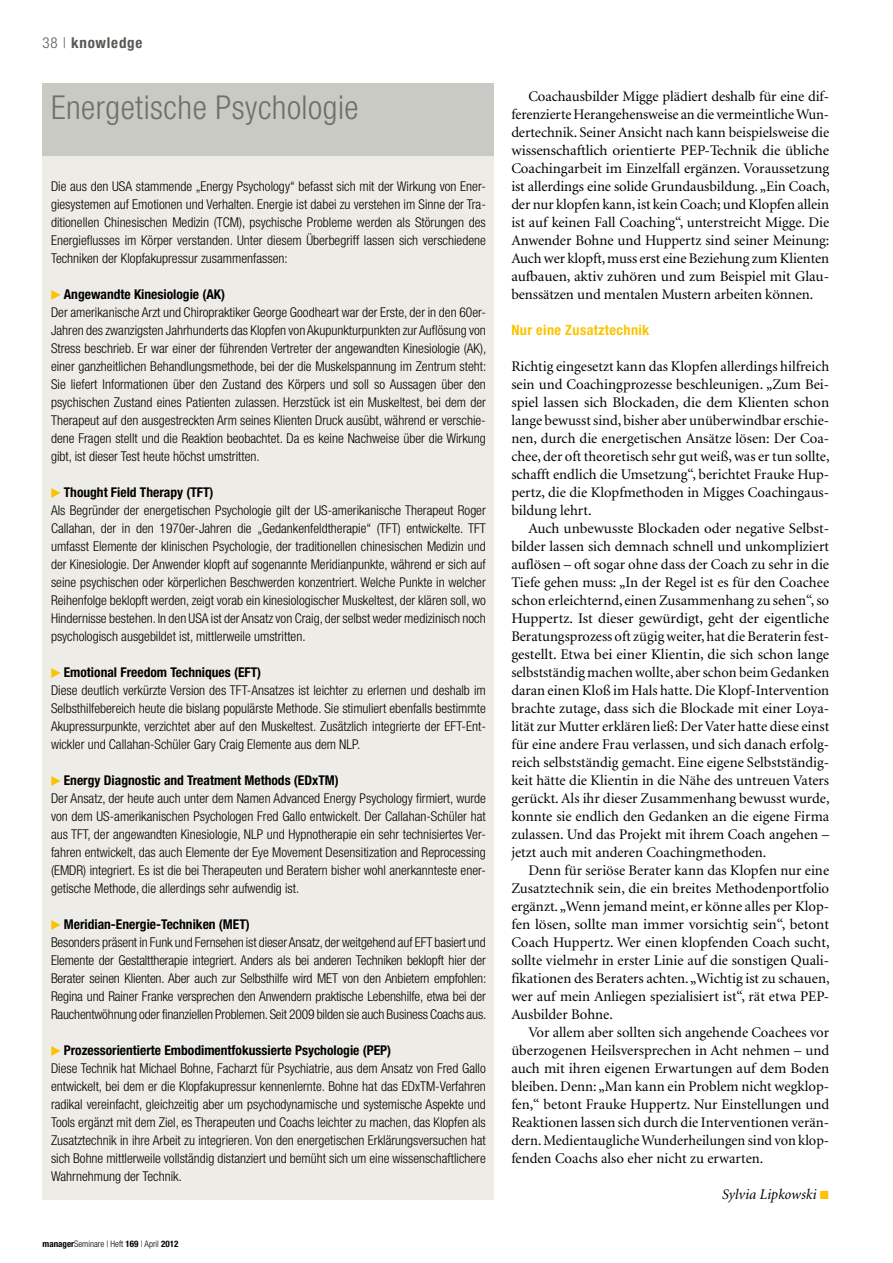
<style>
.page{position:relative;width:893px;height:1263px;background:#fff}
.page>*{position:absolute;margin:0;border:0;box-sizing:border-box;transform-origin:0 0}
.t1{font:300 condensed 33px "Helvetica Neue LT";letter-spacing:.015em;color:#70706b}
.t2{font:700 condensed 15px "Helvetica Neue LT";letter-spacing:.05em;color:#585854}
.t3{font:14.7px/18px "Minion";color:#000;text-align:justify}
.t4{font:italic 14.7px "Minion";color:#000}
.t5{font:700 condensed 14.25px "Helvetica Neue LT";letter-spacing:.025em;color:#fcc400}
.t6{font:300 condensed 13.5px/18px "Helvetica Neue LT";color:#000;text-align:justify}
.t7{font:700 condensed 13.5px "Helvetica Neue LT";color:#000}
.t8{font:300 condensed 9px "Helvetica Neue LT";color:#000}
.s1{font-weight:300}
.s2{font-weight:700}
</style>
<div class="page">
<div style="left:43px;top:155px;width:451px;height:1044px;background:#edece6"></div>
<div style="left:43px;top:83px;width:451px;height:72px;background:#cacac5"></div>
<p class="t2" style="left:43px;top:34px;width:101px"><span class="s1">38 |</span> knowledge</p>
<h1 class="t1" style="left:51px;top:88px;width:309px">Energetische Psychologie</h1>
<p class="t6" style="left:51px;top:177px;width:436px">Die aus den USA stammende „Energy Psychology“ befasst sich mit der Wirkung von Ener&shy;giesystemen auf Emotionen und Verhalten. Energie ist dabei zu verstehen im Sinne der Tra&shy;ditionellen Chinesischen Medizin (TCM), psychische Probleme werden als Störungen des Energieflusses im Körper verstanden. Unter diesem Überbegriff lassen sich verschiedene Techniken der Klopfakupressur zusammenfassen:</p>
<p class="t7" style="left:64px;top:286px;width:163px">Angewandte Kinesiologie (AK)</p>
<p class="t6" style="left:51px;top:303px;width:437px">Der amerikanische Arzt und Chiropraktiker George Goodheart war der Erste, der in den 60er-Jahren des zwanzigsten Jahrhunderts das Klopfen von Akupunkturpunkten zur Auflösung von Stress beschrieb. Er war einer der führenden Vertreter der angewandten Kinesiologie (AK), einer ganzheitlichen Behandlungsmethode, bei der die Muskelspannung im Zentrum steht:<br>Sie liefert Informationen über den Zustand des Körpers und soll so Aussagen über den psychischen Zustand eines Patienten zulassen. Herzstück ist ein Muskeltest, bei dem der Therapeut auf den ausgestreckten Arm seines Klienten Druck ausübt, während er verschie&shy;dene Fragen stellt und die Reaktion beobachtet. Da es keine Nachweise über die Wirkung gibt, ist dieser Test heute höchst umstritten.</p>
<p class="t7" style="left:64px;top:484px;width:151px">Thought Field Therapy (TFT)</p>
<p class="t6" style="left:51px;top:501px;width:436px">Als Begründer der energetischen Psychologie gilt der US-amerikanische Therapeut Roger Callahan, der in den 1970er-Jahren die „Gedankenfeldtherapie“ (TFT) entwickelte. TFT umfasst Elemente der klinischen Psychologie, der traditionellen chinesischen Medizin und der Kinesiologie. Der Anwender klopft auf sogenannte Meridianpunkte, während er sich auf seine psychischen oder körperlichen Beschwerden konzentriert. Welche Punkte in welcher Reihenfolge beklopft werden, zeigt vorab ein kinesiologischer Muskeltest, der klären soll, wo Hindernisse bestehen. In den USA ist der Ansatz von Craig, der selbst weder medizinisch noch psychologisch ausgebildet ist, mittlerweile umstritten.</p>
<p class="t7" style="left:64px;top:664px;width:199px">Emotional Freedom Techniques (EFT)</p>
<p class="t6" style="left:51px;top:681px;width:436px">Diese deutlich verkürzte Version des TFT-Ansatzes ist leichter zu erlernen und deshalb im Selbsthilfebereich heute die bislang populärste Methode. Sie stimuliert ebenfalls bestimmte Akupressurpunkte, verzichtet aber auf den Muskeltest. Zusätzlich integrierte der EFT-Ent&shy;wickler und Callahan-Schüler Gary Craig Elemente aus dem NLP.</p>
<p class="t7" style="left:64px;top:772px;width:277px">Energy Diagnostic and Treatment Methods (EDxTM)</p>
<p class="t6" style="left:51px;top:789px;width:436px">Der Ansatz, der heute auch unter dem Namen Advanced Energy Psychology firmiert, wurde von dem US-amerikanischen Psychologen Fred Gallo entwickelt. Der Callahan-Schüler hat aus TFT, der angewandten Kinesiologie, NLP und Hypnotherapie ein sehr technisiertes Ver&shy;fahren entwickelt, das auch Elemente der Eye Movement Desensitization and Reprocessing (EMDR) integriert. Es ist die bei Therapeuten und Beratern bisher wohl anerkannteste ener&shy;getische Methode, die allerdings sehr aufwendig ist.</p>
<p class="t7" style="left:64px;top:916px;width:188px">Meridian-Energie-Techniken (MET)</p>
<p class="t6" style="left:51px;top:933px;width:437px">Besonders präsent in Funk und Fernsehen ist dieser Ansatz, der weitgehend auf EFT basiert und Elemente der Gestalttherapie integriert. Anders als bei anderen Techniken beklopft hier der Berater seinen Klienten. Aber auch zur Selbsthilfe wird MET von den Anbietern empfohlen:<br>Regina und Rainer Franke versprechen den Anwendern praktische Lebenshilfe, etwa bei der Rauchentwöhnung oder finanziellen Problemen. Seit 2009 bilden sie auch Business Coachs aus.</p>
<p class="t7" style="left:64px;top:1042px;width:329px">Prozessorientierte Embodimentfokussierte Psychologie (PEP)</p>
<p class="t6" style="left:51px;top:1059px;width:436px">Diese Technik hat Michael Bohne, Facharzt für Psychiatrie, aus dem Ansatz von Fred Gallo entwickelt, bei dem er die Klopfakupressur kennenlernte. Bohne hat das EDxTM-Verfahren radikal vereinfacht, gleichzeitig aber um psychodynamische und systemische Aspekte und Tools ergänzt mit dem Ziel, es Therapeuten und Coachs leichter zu machen, das Klopfen als Zusatztechnik in ihre Arbeit zu integrieren. Von den energetischen Erklärungsversuchen hat sich Bohne mittlerweile vollständig distanziert und bemüht sich um eine wissenschaftlichere Wahrnehmung der Technik.</p>
<p class="t8" style="left:43px;top:1238px;width:137px"><span class="s2">manager</span>Seminare | Heft <span class="s2">169</span> | April <span class="s2">2012</span></p>
<p class="t3" style="left:511px;top:88px;width:320px;text-indent:17px">Coachausbilder Migge plädiert deshalb für eine dif&shy;ferenzierte Herangehensweise an die vermeintliche Wun&shy;dertechnik. Seiner Ansicht nach kann beispielsweise die wissenschaftlich orientierte PEP-Technik die übliche Coachingarbeit im Einzelfall ergänzen. Voraussetzung ist allerdings eine solide Grundausbildung. „Ein Coach, der nur klopfen kann, ist kein Coach; und Klopfen allein ist auf keinen Fall Coaching“, unterstreicht Migge. Die Anwender Bohne und Huppertz sind seiner Meinung:<br>Auch wer klopft, muss erst eine Beziehung zum Klienten aufbauen, aktiv zuhören und zum Beispiel mit Glau&shy;benssätzen und mentalen Mustern arbeiten können.</p>
<p class="t5" style="left:511px;top:321px;width:140px">Nur eine Zusatztechnik</p>
<p class="t3" style="left:511px;top:358px;width:320px">Richtig eingesetzt kann das Klopfen allerdings hilfreich sein und Coachingprozesse beschleunigen. „Zum Bei&shy;spiel lassen sich Blockaden, die dem Klienten schon lange bewusst sind, bisher aber unüberwindbar erschie&shy;nen, durch die energetischen Ansätze lösen: Der Coa&shy;chee, der oft theoretisch sehr gut weiß, was er tun sollte, schafft endlich die Umsetzung“, berichtet Frauke Hup&shy;pertz, die die Klopfmethoden in Migges Coachingaus&shy;bildung lehrt.</p>
<p class="t3" style="left:511px;top:520px;width:320px;text-indent:17px">Auch unbewusste Blockaden oder negative Selbst&shy;bilder lassen sich demnach schnell und unkompliziert auflösen – oft sogar ohne dass der Coach zu sehr in die Tiefe gehen muss: „In der Regel ist es für den Coachee schon erleichternd, einen Zusammenhang zu sehen“, so Huppertz. Ist dieser gewürdigt, geht der eigentliche Beratungsprozess oft zügig weiter, hat die Beraterin fest&shy;gestellt. Etwa bei einer Klientin, die sich schon lange selbstständig machen wollte, aber schon beim Gedanken daran einen Kloß im Hals hatte. Die Klopf-Intervention brachte zutage, dass sich die Blockade mit einer Loya&shy;lität zur Mutter erklären ließ: Der Vater hatte diese einst für eine andere Frau verlassen, und sich danach erfolg&shy;reich selbstständig gemacht. Eine eigene Selbstständig&shy;keit hätte die Klientin in die Nähe des untreuen Vaters gerückt. Als ihr dieser Zusammenhang bewusst wurde, konnte sie endlich den Gedanken an die eigene Firma zulassen. Und das Projekt mit ihrem Coach angehen – jetzt auch mit anderen Coachingmethoden.</p>
<p class="t3" style="left:511px;top:862px;width:320px;text-indent:17px">Denn für seriöse Berater kann das Klopfen nur eine Zusatztechnik sein, die ein breites Methodenportfolio ergänzt. „Wenn jemand meint, er könne alles per Klop&shy;fen lösen, sollte man immer vorsichtig sein“, betont Coach Huppertz. Wer einen klopfenden Coach sucht, sollte vielmehr in erster Linie auf die sonstigen Quali&shy;fikationen des Beraters achten. „Wichtig ist zu schauen, wer auf mein Anliegen spezialisiert ist“, rät etwa PEP-Ausbilder Bohne.</p>
<p class="t3" style="left:511px;top:1024px;width:319px;text-indent:17px">Vor allem aber sollten sich angehende Coachees vor überzogenen Heilsversprechen in Acht nehmen – und auch mit ihren eigenen Erwartungen auf dem Boden bleiben. Denn: „Man kann ein Problem nicht wegklop&shy;fen,“ betont Frauke Huppertz. Nur Einstellungen und Reaktionen lassen sich durch die Interventionen verän&shy;dern. Medientaugliche Wunderheilungen sind von klop&shy;fenden Coachs also eher nicht zu erwarten.</p>
<p class="t4" style="left:721px;top:1187px;width:96px">Sylvia Lipkowski</p>
</div>
